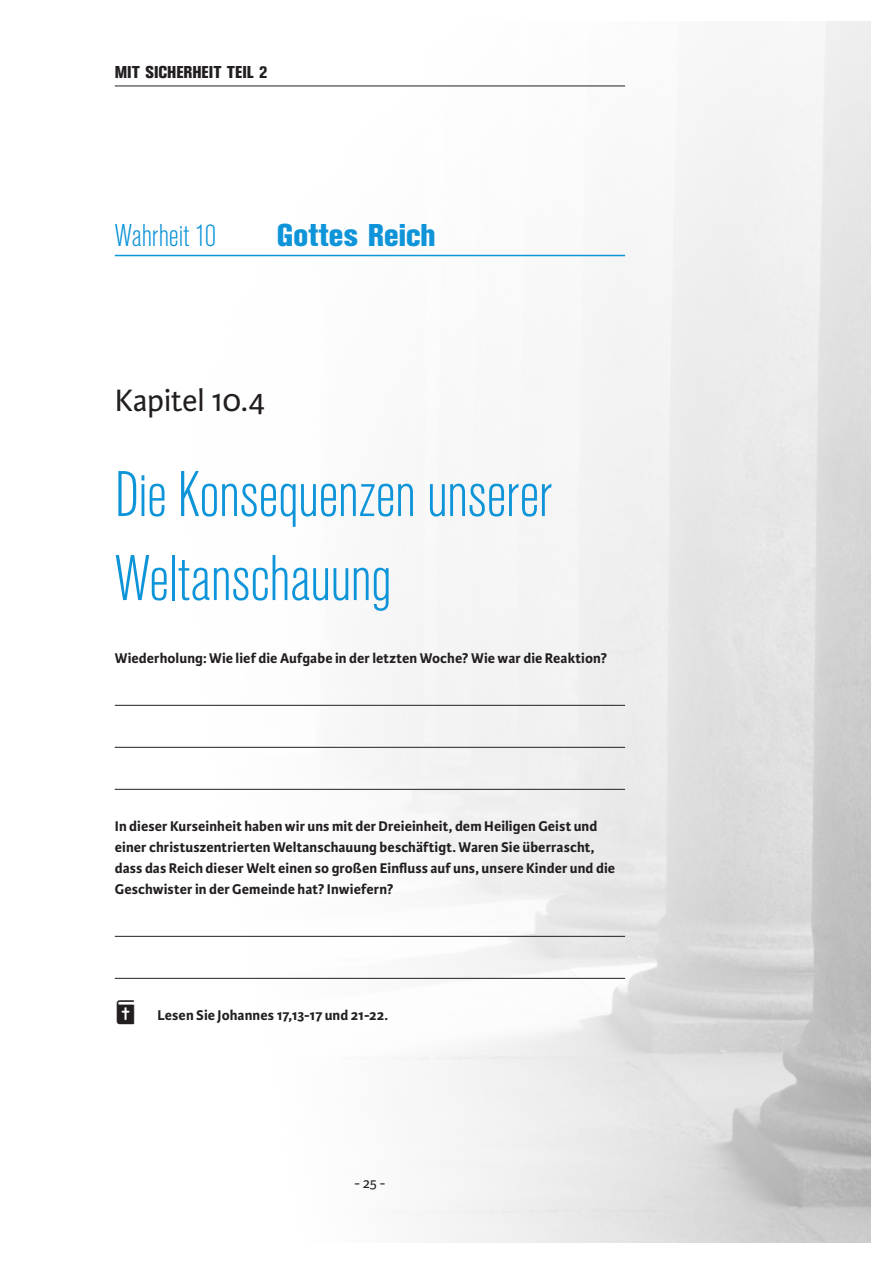
<style>
.page{position:relative;width:893px;height:1263px;background:#fff}
.page>*{position:absolute;margin:0;border:0;box-sizing:border-box;transform-origin:0 0}
.t1{font:300 condensed 67.5px/84px "Ancona";letter-spacing:-.01em;color:#0e94d8}
.t2{font:800 condensed 33px "Ancona";color:#0e94d8}
.t3{font:33px "Karmina Sans Basic";letter-spacing:-.01em;color:#231f20}
.t4{font:300 condensed 33px "Ancona";letter-spacing:-.005em;color:#0e94d8}
.t5{font:800 condensed 18px "Ancona";color:#231f20}
.t6{font:700 15px/21px "Karmina Sans Basic";letter-spacing:.005em;color:#231f20}
.t7{font:15px "Karmina Sans Basic";color:#231f20}
</style>
<div class="page">
<hr style="left:115px;top:255px;width:510px;height:1px;background:#0e94d8">
<hr style="left:115px;top:86px;width:510px;height:1px;background:#231f20">
<hr style="left:115px;top:705px;width:510px;height:1px;background:#231f20">
<hr style="left:115px;top:747px;width:510px;height:1px;background:#231f20">
<hr style="left:115px;top:789px;width:510px;height:1px;background:#231f20">
<hr style="left:115px;top:936px;width:510px;height:1px;background:#231f20">
<hr style="left:115px;top:978px;width:510px;height:1px;background:#231f20">
<p class="t5" style="left:115px;top:61px;width:154px">MIT SICHERHEIT TEIL 2</p>
<h2 class="t4" style="left:115px;top:216px;width:103px">Wahrheit 10</h2>
<h2 class="t2" style="left:277px;top:216px;width:160px">Gottes Reich</h2>
<h2 class="t3" style="left:115px;top:388px;width:152px">Kapitel 10.4</h2>
<h1 class="t1" style="left:115px;top:457px;width:438px">Die Konsequenzen unserer<br>Weltanschauung</h1>
<p class="t6" style="left:115px;top:649px;width:494px">Wiederholung: Wie lief die Aufgabe in der letzten Woche? Wie war die Reaktion?</p>
<p class="t6" style="left:115px;top:817px;width:502px">In dieser Kurseinheit haben wir uns mit der Dreieinheit, dem Heiligen Geist und einer christuszentrierten Weltanschauung beschäftigt. Waren Sie überrascht, dass das Reich dieser Welt einen so großen Einfluss auf uns, unsere Kinder und die Geschwister in der Gemeinde hat? Inwiefern?</p>
<p class="t6" style="left:115px;top:1006px;width:275px">★ Lesen Sie Johannes 17,13-17 und 21-22.</p>
<p class="t7" style="left:354px;top:1178px;width:32px">- 25 -</p>
</div>
